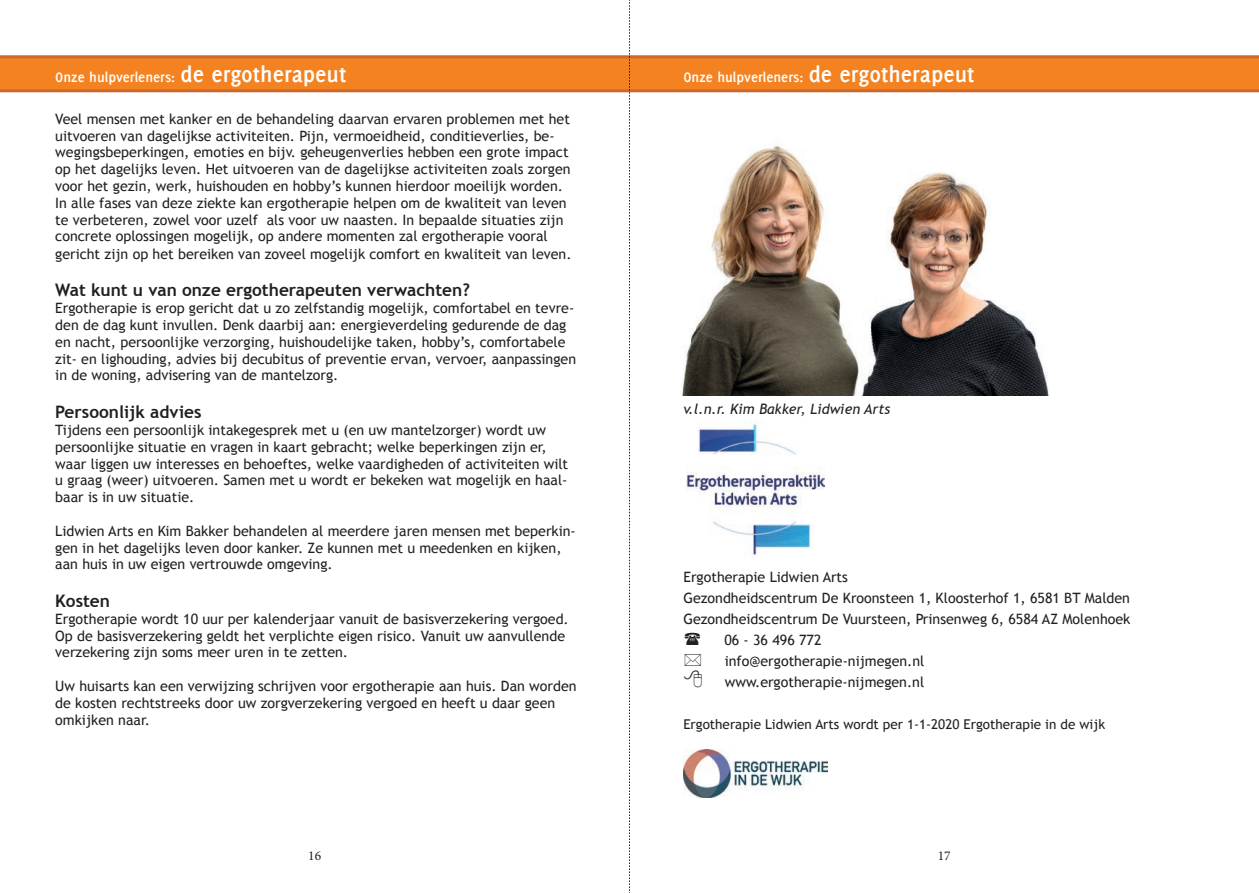
<style>
.page{position:relative;width:1259px;height:893px;background:#fff}
.page>*{position:absolute;margin:0;border:0;box-sizing:border-box;transform-origin:0 0}
.t1{font:700 17.25px "Trebuchet MS";color:#231f20}
.t2{font:700 15px "Delicious";color:#fff}
.t3{font:14.25px/16.8px "Trebuchet MS";color:#231f20}
.t4{font:italic 14.25px "Trebuchet MS";color:#231f20}
.t5{font:13.5px "Trebuchet MS";color:#231f20}
.t6{font:13.5px "Minion Pro";color:#231f20}
.s1{font-size:24px}
</style>
<div class="page">
<svg style="left:0;top:55px;width:1259px;height:37px;background:#ee7f23"></svg>
<img style="left:682px;top:145px;width:367px;height:250px">
<svg style="left:629px;top:0;width:1px;height:893px"></svg>
<img style="left:686px;top:423px;width:138px;height:132px">
<img style="left:683px;top:750px;width:144px;height:47px">
<p class="t2" style="left:55px;top:69px;width:293px">Onze hulpverleners: <span class="s1">de ergotherapeut</span></p>
<p class="t3" style="left:55px;top:111px;width:518px">Veel mensen met kanker en de behandeling daarvan ervaren problemen met het uitvoeren van dagelijkse activiteiten. Pijn, vermoeidheid, conditieverlies, be&shy;wegingsbeperkingen, emoties en bijv. geheugenverlies hebben een grote impact op het dagelijks leven. Het uitvoeren van de dagelijkse activiteiten zoals zorgen voor het gezin, werk, huishouden en hobby’s kunnen hierdoor moeilijk worden.<br>In alle fases van deze ziekte kan ergotherapie helpen om de kwaliteit van leven te verbeteren, zowel voor uzelf als voor uw naasten. In bepaalde situaties zijn concrete oplossingen mogelijk, op andere momenten zal ergotherapie vooral gericht zijn op het bereiken van zoveel mogelijk comfort en kwaliteit van leven.</p>
<p class="t1" style="left:55px;top:279px;width:416px">Wat kunt u van onze ergotherapeuten verwachten?</p>
<p class="t3" style="left:55px;top:300px;width:522px">Ergotherapie is erop gericht dat u zo zelfstandig mogelijk, comfortabel en tevre&shy;den de dag kunt invullen. Denk daarbij aan: energieverdeling gedurende de dag en nacht, persoonlijke verzorging, huishoudelijke taken, hobby’s, comfortabele zit- en lighouding, advies bij decubitus of preventie ervan, vervoer, aanpassingen in de woning, advisering van de mantelzorg.</p>
<p class="t1" style="left:55px;top:401px;width:148px">Persoonlijk advies</p>
<p class="t3" style="left:55px;top:422px;width:514px">Tijdens een persoonlijk intakegesprek met u (en uw mantelzorger) wordt uw persoonlijke situatie en vragen in kaart gebracht; welke beperkingen zijn er, waar liggen uw interesses en behoeftes, welke vaardigheden of activiteiten wilt u graag (weer) uitvoeren. Samen met u wordt er bekeken wat mogelijk en haal&shy;baar is in uw situatie.</p>
<p class="t3" style="left:55px;top:523px;width:522px">Lidwien Arts en Kim Bakker behandelen al meerdere jaren mensen met beperkin&shy;gen in het dagelijks leven door kanker. Ze kunnen met u meedenken en kijken, aan huis in uw eigen vertrouwde omgeving.</p>
<p class="t1" style="left:55px;top:590px;width:56px">Kosten</p>
<p class="t3" style="left:55px;top:610px;width:515px">Ergotherapie wordt 10 uur per kalenderjaar vanuit de basisverzekering vergoed.<br>Op de basisverzekering geldt het verplichte eigen risico. Vanuit uw aanvullende verzekering zijn soms meer uren in te zetten.</p>
<p class="t3" style="left:55px;top:678px;width:523px">Uw huisarts kan een verwijzing schrijven voor ergotherapie aan huis. Dan worden de kosten rechtstreeks door uw zorgverzekering vergoed en heeft u daar geen omkijken naar.</p>
<p class="t2" style="left:683px;top:69px;width:293px">Onze hulpverleners: <span class="s1">de ergotherapeut</span></p>
<p class="t4" style="left:683px;top:400px;width:208px">v.l.n.r. Kim Bakker, Lidwien Arts</p>
<p class="t3" style="left:683px;top:568px;width:166px">Ergotherapie Lidwien Arts</p>
<p class="t3" style="left:683px;top:589px;width:448px">Gezondheidscentrum De Kroonsteen 1, Kloosterhof 1, 6581 BT Malden</p>
<p class="t3" style="left:683px;top:610px;width:448px">Gezondheidscentrum De Vuursteen, Prinsenweg 6, 6584 AZ Molenhoek</p>
<p class="t3" style="left:724px;top:631px;width:99px">06 - 36 496 772</p>
<p class="t3" style="left:725px;top:652px;width:201px">info@ergotherapie-nijmegen.nl</p>
<p class="t3" style="left:725px;top:673px;width:201px">www.ergotherapie-nijmegen.nl</p>
<p class="t5" style="left:683px;top:716px;width:423px">Ergotherapie Lidwien Arts wordt per 1-1-2020 Ergotherapie in de wijk</p>
<p class="t6" style="left:308px;top:847px;width:14px">16</p>
<p class="t6" style="left:937px;top:847px;width:14px">17</p>
</div>
